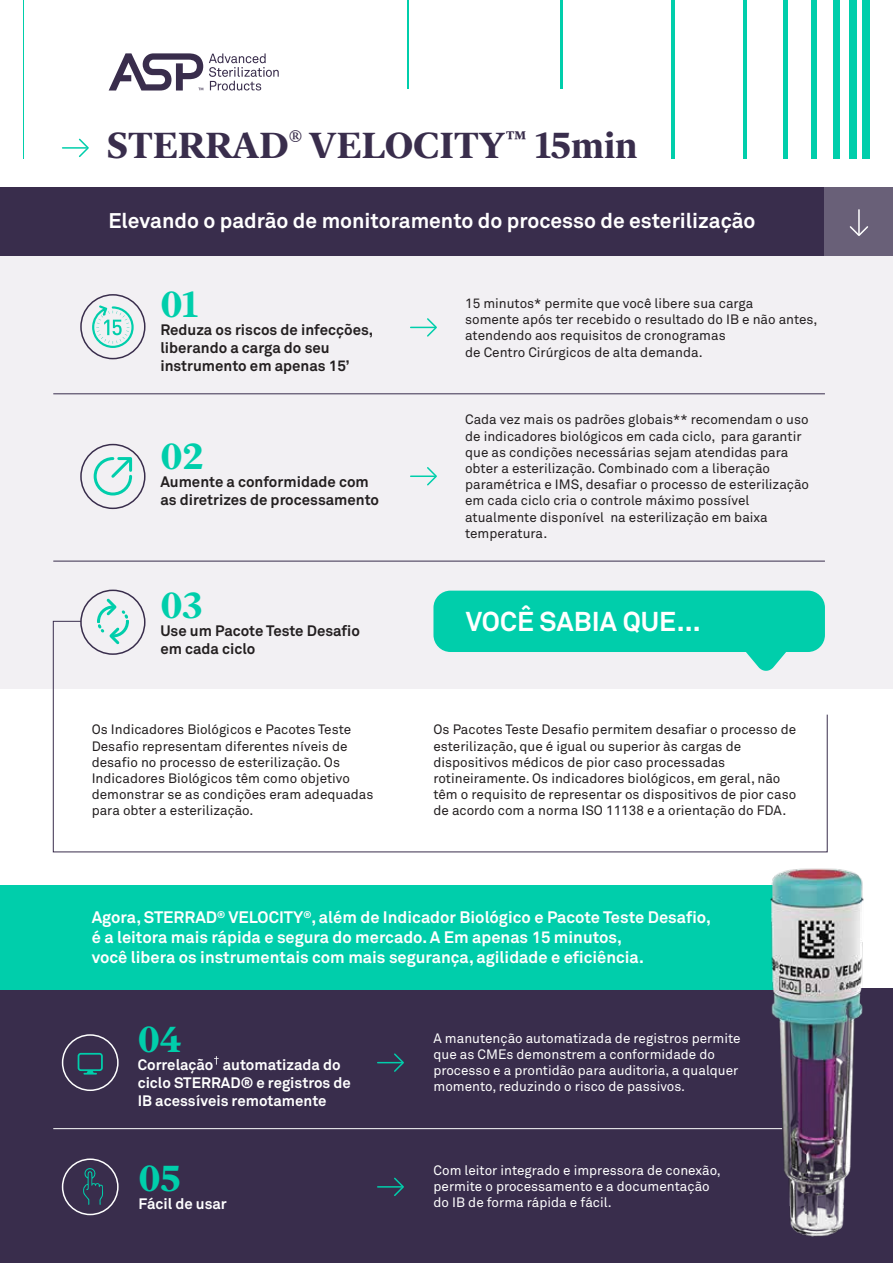
<style>
.page{position:relative;width:893px;height:1263px;background:#fff}
.page>*{position:absolute;margin:0;border:0;box-sizing:border-box;transform-origin:0 0}
.t1{font:700 36px "INDEPENDENT Text";color:#392d4c}
.t2{font:700 36px "INDEPENDENT Text";color:#00ceab}
.t3{font:700 27px "Akkurat Pro";color:#fff}
.t4{font:700 21px "Akkurat Pro";color:#fff}
.t5{font:700 16.5px/19.8px "Akkurat Pro";color:#fff}
.t6{font:700 15px/18px "Akkurat Pro";color:#231f20}
.t7{font:700 15px/18px "Akkurat Pro";color:#fff}
.t8{font:13.5px/16.2px "Akkurat Pro";color:#231f20}
.t9{font:13.5px/16.2px "Akkurat Pro";color:#fff}
</style>
<div class="page">
<div style="left:0;top:988px;width:893px;height:275px;background:#392d4c"></div>
<div style="left:0;top:256px;width:893px;height:433px;background:#f2f0f3"></div>
<div style="left:862px;top:0;width:8px;height:158px;background:#00ceab"></div>
<div style="left:849px;top:0;width:8px;height:158px;background:#00ceab"></div>
<div style="left:833px;top:0;width:7px;height:158px;background:#00ceab"></div>
<div style="left:811px;top:0;width:6px;height:158px;background:#00ceab"></div>
<div style="left:783px;top:0;width:5px;height:158px;background:#00ceab"></div>
<hr style="left:743px;top:0;width:4px;height:158px;background:#00ceab">
<hr style="left:672px;top:0;width:3px;height:158px;background:#00ceab">
<hr style="left:561px;top:0;width:2px;height:158px;background:#00ceab">
<hr style="left:407px;top:0;width:1px;height:158px;background:#00ceab">
<hr style="left:23px;top:0;width:1px;height:158px;background:#00ceab">
<div style="left:103px;top:89px;width:548px;height:82px;background:#fff"></div>
<div style="left:0;top:188px;width:893px;height:68px;background:#392d4c"></div>
<div style="left:825px;top:188px;width:68px;height:68px;background:#696078"></div>
<hr style="left:858px;top:210px;width:2px;height:24px;background:#fff">
<svg style="left:849px;top:225px;width:20px;height:11px"></svg>
<div style="left:0;top:885px;width:827px;height:104px;background:#00ceab"></div>
<svg style="left:209px;top:53px;width:70px;height:37px"></svg>
<svg style="left:109px;top:53px;width:94px;height:38px"></svg>
<svg style="left:92px;top:305px;width:42px;height:43px"></svg>
<div style="left:80px;top:294px;width:66px;height:65px;border:2px solid #392d4c;border-radius:50%"></div>
<svg style="left:93px;top:457px;width:40px;height:39px"></svg>
<div style="left:80px;top:444px;width:66px;height:65px;border:2px solid #392d4c;border-radius:50%"></div>
<svg style="left:95px;top:596px;width:36px;height:24px"></svg>
<div style="left:80px;top:590px;width:66px;height:65px;border:2px solid #392d4c;border-radius:50%"></div>
<svg style="left:411px;top:318px;width:26px;height:19px"></svg>
<div style="left:433px;top:591px;width:392px;height:61px;background:#00ceab;border-radius:17px"></div>
<hr style="left:411px;top:475px;width:24px;height:2px;background:#00ceab">
<svg style="left:426px;top:467px;width:11px;height:19px"></svg>
<svg style="left:378px;top:1053px;width:26px;height:19px"></svg>
<svg style="left:378px;top:1177px;width:26px;height:19px"></svg>
<hr style="left:53px;top:393px;width:772px;height:1px;background:#392d4c">
<hr style="left:53px;top:561px;width:772px;height:1px;background:#392d4c">
<svg style="left:53px;top:620px;width:775px;height:233px"></svg>
<img style="left:713px;top:835px;width:151px;height:402px">
<div style="left:62px;top:1034px;width:57px;height:57px;border:2px solid #fff;border-radius:50%"></div>
<svg style="left:78px;top:1053px;width:25px;height:21px"></svg>
<svg style="left:83px;top:1168px;width:20px;height:37px"></svg>
<div style="left:62px;top:1158px;width:57px;height:57px;border:2px solid #fff;border-radius:50%"></div>
<hr style="left:53px;top:1128px;width:729px;height:1px;background:#fff">
<hr style="left:63px;top:147px;width:23px;height:2px;background:#00ceab">
<svg style="left:77px;top:138px;width:12px;height:20px"></svg>
<svg style="left:214px;top:1056px;width:5px;height:9px"></svg>
<h1 class="t1" style="left:107px;top:123px;width:532px">STERRAD<sup>®</sup> VELOCITY<sup>™</sup> 15min</h1>
<h3 class="t4" style="left:108px;top:208px;width:649px">Elevando o padrão de monitoramento do processo de esterilização</h3>
<h1 class="t2" style="left:160px;top:281px;width:39px">01</h1>
<p class="t6" style="left:160px;top:321px;width:214px">Reduza os riscos de infecções, liberando a carga do seu instrumento em apenas 15’</p>
<h1 class="t2" style="left:160px;top:433px;width:45px">02</h1>
<p class="t6" style="left:160px;top:473px;width:220px">Aumente a conformidade com as diretrizes de processamento</p>
<h1 class="t2" style="left:160px;top:582px;width:44px">03</h1>
<p class="t6" style="left:160px;top:621px;width:201px">Use um Pacote Teste Desafio em cada ciclo</p>
<p class="t8" style="left:465px;top:295px;width:354px">15 minutos* permite que você libere sua carga<br>somente após ter recebido o resultado do IB e não antes, atendendo aos requisitos de cronogramas<br>de Centro Cirúrgicos de alta demanda.</p>
<p class="t8" style="left:465px;top:412px;width:345px">Cada vez mais os padrões globais** recomendam o uso de indicadores biológicos em cada ciclo, para garantir que as condições necessárias sejam atendidas para obter a esterilização. Combinado com a liberação paramétrica e IMS, desafiar o processo de esterilização em cada ciclo cria o controle máximo possível atualmente disponível na esterilização em baixa temperatura.</p>
<h2 class="t3" style="left:466px;top:605px;width:236px">VOCÊ SABIA QUE...</h2>
<p class="t8" style="left:92px;top:722px;width:283px">Os Indicadores Biológicos e Pacotes Teste Desafio representam diferentes níveis de desafio no processo de esterilização. Os Indicadores Biológicos têm como objetivo demonstrar se as condições eram adequadas para obter a esterilização.</p>
<p class="t8" style="left:433px;top:722px;width:364px">Os Pacotes Teste Desafio permitem desafiar o processo de esterilização, que é igual ou superior às cargas de dispositivos médicos de pior caso processadas rotineiramente. Os indicadores biológicos, em geral, não têm o requisito de representar os dispositivos de pior caso de acordo com a norma ISO 11138 e a orientação do FDA.</p>
<p class="t5" style="left:92px;top:908px;width:621px">Agora, STERRAD<sup>®</sup> VELOCITY<sup>®</sup>, além de Indicador Biológico e Pacote Teste Desafio, é a leitora mais rápida e segura do mercado. A Em apenas 15 minutos,<br>você libera os instrumentais com mais segurança, agilidade e eficiência.</p>
<h1 class="t2" style="left:138px;top:1017px;width:45px">04</h1>
<p class="t7" style="left:138px;top:1056px;width:215px">Correlação automatizada do ciclo STERRAD® e registros de<br>IB acessíveis remotamente</p>
<h1 class="t2" style="left:138px;top:1155px;width:44px">05</h1>
<p class="t7" style="left:138px;top:1195px;width:90px">Fácil de usar</p>
<p class="t9" style="left:433px;top:1030px;width:309px">A manutenção automatizada de registros permite que as CMEs demonstrem a conformidade do processo e a prontidão para auditoria, a qualquer momento, reduzindo o risco de passivos.</p>
<p class="t9" style="left:434px;top:1162px;width:289px">Com leitor integrado e impressora de conexão, permite o processamento e a documentação do IB de forma rápida e fácil.</p>
</div>
